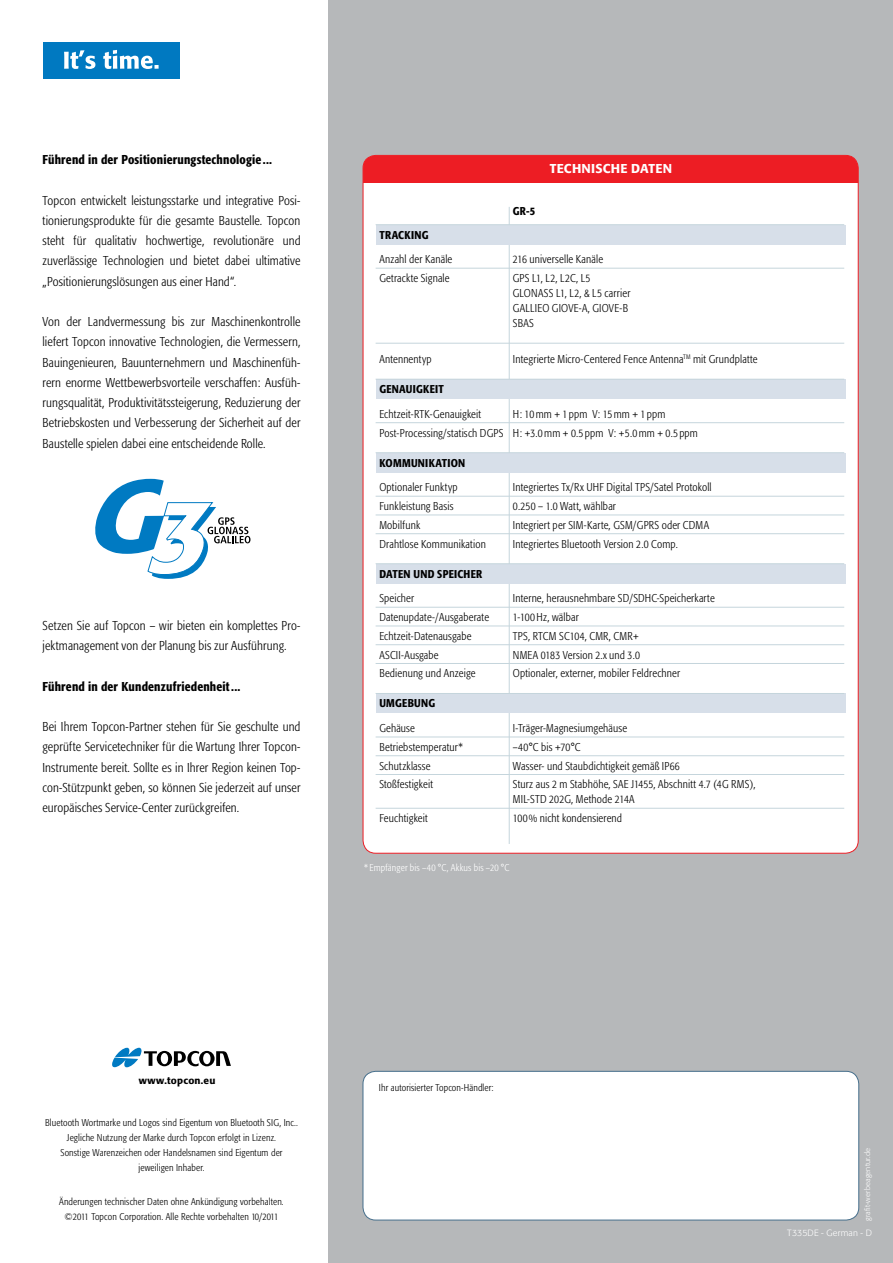
<style>
.page{position:relative;width:893px;height:1263px;background:#fff}
.page>*{position:absolute;margin:0;border:0;box-sizing:border-box;transform-origin:0 0}
.t1{font:300 condensed 12.75px/20.2px "Formata";letter-spacing:.01em;color:#000;text-align:justify}
.t2{font:500 condensed 12.75px "Formata";letter-spacing:.015em;color:#000}
.t3{font:500 12.75px "Formata";letter-spacing:.02em;color:#fff}
.t4{font:300 condensed 11.25px/15px "Formata";letter-spacing:.015em;color:#000}
.t5{font:500 condensed 11.25px "Formata";letter-spacing:.025em;color:#000}
.t6{font:500 10.05px "Formata";letter-spacing:.02em;color:#000}
.t7{font:300 condensed 9.75px/15px "Formata";letter-spacing:.015em;color:#000;text-align:center}
.t8{font:300 condensed 9.75px "Formata";letter-spacing:.02em;color:#fff}
.t9{font:300 9px "Formata";letter-spacing:.02em;color:#fff}
.t10{font:300 7.5px "Formata";letter-spacing:.025em;color:#fff}
</style>
<div class="page">
<div style="left:328px;top:0;width:565px;height:1263px;background:#b6b8ba"></div>
<div style="left:363px;top:1071px;width:496px;height:149px;background:#fff;border-radius:13px"></div>
<div style="left:363px;top:1071px;width:496px;height:149px;border:1px solid #466f8c;border-radius:13px"></div>
<svg style="left:112px;top:1048px;width:119px;height:19px"></svg>
<div style="left:363px;top:155px;width:495px;height:698px;background:#fff;border-radius:13px"></div>
<div style="left:363px;top:155px;width:495px;height:28px;background:#ed1d24"></div>
<hr style="left:509px;top:207px;width:1px;height:637px;background:#c5d5dc">
<div style="left:376px;top:379px;width:469px;height:20px;background:#d7dfe9"></div>
<div style="left:376px;top:453px;width:469px;height:20px;background:#d7dfe9"></div>
<div style="left:376px;top:564px;width:469px;height:20px;background:#d7dfe9"></div>
<div style="left:376px;top:693px;width:469px;height:20px;background:#d7dfe9"></div>
<div style="left:376px;top:225px;width:469px;height:20px;background:#d7dfe9"></div>
<hr style="left:376px;top:224px;width:468px;height:1px;background:#c5d5dc">
<hr style="left:376px;top:268px;width:468px;height:1px;background:#c5d5dc">
<hr style="left:376px;top:343px;width:468px;height:1px;background:#c5d5dc">
<hr style="left:376px;top:379px;width:468px;height:1px;background:#c5d5dc">
<hr style="left:376px;top:422px;width:468px;height:1px;background:#c5d5dc">
<hr style="left:376px;top:452px;width:468px;height:1px;background:#c5d5dc">
<hr style="left:376px;top:496px;width:468px;height:1px;background:#c5d5dc">
<hr style="left:376px;top:515px;width:468px;height:1px;background:#c5d5dc">
<hr style="left:376px;top:533px;width:468px;height:1px;background:#c5d5dc">
<hr style="left:376px;top:563px;width:468px;height:1px;background:#c5d5dc">
<hr style="left:376px;top:607px;width:468px;height:1px;background:#c5d5dc">
<hr style="left:376px;top:626px;width:468px;height:1px;background:#c5d5dc">
<hr style="left:376px;top:644px;width:468px;height:1px;background:#c5d5dc">
<hr style="left:376px;top:663px;width:468px;height:1px;background:#c5d5dc">
<hr style="left:376px;top:693px;width:468px;height:1px;background:#c5d5dc">
<hr style="left:376px;top:737px;width:468px;height:1px;background:#c5d5dc">
<hr style="left:376px;top:755px;width:468px;height:1px;background:#c5d5dc">
<hr style="left:376px;top:774px;width:468px;height:1px;background:#c5d5dc">
<hr style="left:376px;top:808px;width:468px;height:1px;background:#c5d5dc">
<div style="left:43px;top:43px;width:136px;height:36px;background:#0079c1"></div>
<svg style="left:64px;top:50px;width:31px;height:19px"></svg>
<svg style="left:103px;top:50px;width:56px;height:19px"></svg>
<svg style="left:95px;top:479px;width:155px;height:100px"></svg>
<p class="t2" style="left:43px;top:152px;width:231px">Führend in der Positionierungstechnologie...</p>
<p class="t1" style="left:43px;top:190px;width:259px">Topcon entwickelt leistungsstarke und integrative Posi&shy;tionierungsprodukte für die gesamte Baustelle. Topcon steht für qualitativ hochwertige, revolutionäre und zuverlässige Technologien und bietet dabei ultimative „Positionierungslösungen aus einer Hand“.</p>
<p class="t1" style="left:43px;top:312px;width:259px">Von der Landvermessung bis zur Maschinenkontrolle liefert Topcon innovative Technologien, die Vermessern, Bauingenieuren, Bauunternehmern und Maschinenfüh&shy;rern enorme Wettbewerbsvorteile verschaffen: Ausfüh&shy;rungsqualität, Produktivitätssteigerung, Reduzierung der Betriebskosten und Verbesserung der Sicherheit auf der Baustelle spielen dabei eine entscheidende Rolle.</p>
<p class="t1" style="left:43px;top:615px;width:259px">Setzen Sie auf Topcon – wir bieten ein komplettes Pro&shy;jektmanagement von der Planung bis zur Ausführung.</p>
<p class="t2" style="left:43px;top:678px;width:200px">Führend in der Kundenzufriedenheit...</p>
<p class="t1" style="left:43px;top:717px;width:259px">Bei Ihrem Topcon-Partner stehen für Sie geschulte und geprüfte Servicetechniker für die Wartung Ihrer Topcon-Instrumente bereit. Sollte es in Ihrer Region keinen Top&shy;con-Stützpunkt geben, so können Sie jederzeit auf unser europäisches Service-Center zurückgreifen.</p>
<p class="t5" style="left:513px;top:204px;width:24px">GR-5</p>
<p class="t3" style="left:550px;top:161px;width:124px">TECHNISCHE DATEN</p>
<p class="t5" style="left:379px;top:228px;width:51px">TRACKING</p>
<p class="t4" style="left:379px;top:252px;width:74px">Anzahl der Kanäle</p>
<p class="t4" style="left:513px;top:252px;width:92px">216 universelle Kanäle</p>
<p class="t4" style="left:379px;top:271px;width:72px">Getrackte Signale</p>
<p class="t4" style="left:513px;top:271px;width:119px">GPS L1, L2, L2C, L5<br>GLONASS L1, L2, &amp; L5 carrier<br>Gallieo</p>
<p class="t4" style="left:552px;top:301px;width:78px">GIOVE-A, GIOVE-B</p>
<p class="t4" style="left:513px;top:316px;width:23px">SBAS</p>
<p class="t4" style="left:379px;top:352px;width:54px">Antennentyp</p>
<p class="t4" style="left:513px;top:352px;width:246px">Integrierte Micro-Centered Fence Antenna<sup>TM</sup> mit Grundplatte</p>
<p class="t5" style="left:379px;top:382px;width:66px">GENAUIGKEIT</p>
<p class="t4" style="left:379px;top:406px;width:103px">Echtzeit-RTK-Genauigkeit</p>
<p class="t4" style="left:379px;top:405px;width:320px;line-height:18.8px;text-indent:133px">H: 10mm + 1 ppm V: 15mm + 1 ppm<br>Post-Processing/statisch DGPS H: +3.0mm + 0.5ppm V: +5.0mm + 0.5ppm</p>
<p class="t5" style="left:379px;top:456px;width:87px">KOMMUNIKATION</p>
<p class="t4" style="left:379px;top:480px;width:80px">Optionaler Funktyp</p>
<p class="t4" style="left:513px;top:480px;width:200px">Integriertes Tx/Rx UHF Digital TPS/Satel Protokoll</p>
<p class="t4" style="left:379px;top:499px;width:76px">Funkleistung Basis</p>
<p class="t4" style="left:513px;top:499px;width:105px">0.250 – 1.0 Watt, wählbar</p>
<p class="t4" style="left:379px;top:517px;width:42px">Mobilfunk</p>
<p class="t4" style="left:513px;top:517px;width:198px">Integriert per SIM-Karte, GSM/GPRS oder CDMA</p>
<p class="t4" style="left:379px;top:536px;width:108px">Drahtlose Kommunikation</p>
<p class="t4" style="left:513px;top:536px;width:166px">Integriertes Bluetooth Version 2.0 Comp.</p>
<p class="t5" style="left:379px;top:567px;width:104px">DATEN UND SPEICHER</p>
<p class="t4" style="left:379px;top:591px;width:36px">Speicher</p>
<p class="t4" style="left:513px;top:591px;width:203px">Interne, herausnehmbare SD/SDHC-Speicherkarte</p>
<p class="t4" style="left:379px;top:610px;width:111px">Datenupdate-/Ausgaberate</p>
<p class="t4" style="left:513px;top:610px;width:67px">1-100Hz, wälbar</p>
<p class="t4" style="left:379px;top:629px;width:94px">Echtzeit-Datenausgabe</p>
<p class="t4" style="left:513px;top:629px;width:127px">TPS, RTCM SC104, CMR, CMR+</p>
<p class="t4" style="left:379px;top:647px;width:61px">ASCII-Ausgabe</p>
<p class="t4" style="left:513px;top:647px;width:129px">NMEA 0183 Version 2.x und 3.0</p>
<p class="t4" style="left:379px;top:666px;width:98px">Bedienung und Anzeige</p>
<p class="t4" style="left:513px;top:666px;width:169px">Optionaler, externer, mobiler Feldrechner</p>
<p class="t5" style="left:379px;top:697px;width:57px">UMGEBUNG</p>
<p class="t4" style="left:379px;top:721px;width:37px">Gehäuse</p>
<p class="t4" style="left:513px;top:721px;width:116px">I-Träger-Magnesiumgehäuse</p>
<p class="t4" style="left:379px;top:740px;width:85px">Betriebstemperatur*</p>
<p class="t4" style="left:513px;top:740px;width:69px">–40°C bis +70°C</p>
<p class="t4" style="left:379px;top:758px;width:53px">Schutzklasse</p>
<p class="t4" style="left:513px;top:758px;width:168px">Wasser- und Staubdichtigkeit gemäß IP66</p>
<p class="t4" style="left:379px;top:777px;width:55px">Stoßfestigkeit</p>
<p class="t4" style="left:513px;top:777px;width:244px">Sturz aus 2 m Stabhöhe, SAE J1455, Abschnitt 4.7 (4G RMS),<br>MIL-STD 202G, Methode 214A</p>
<p class="t4" style="left:379px;top:811px;width:50px">Feuchtigkeit</p>
<p class="t4" style="left:513px;top:811px;width:111px">100% nicht kondensierend</p>
<p class="t8" style="left:364px;top:862px;width:147px">*Empfänger bis –40 °C, Akkus bis –20 °C</p>
<p class="t6" style="left:139px;top:1075px;width:78px">www.topcon.eu</p>
<p class="t7" style="left:45px;top:1115px;width:254px">Bluetooth Wortmarke und Logos sind Eigentum von Bluetooth SIG, Inc..<br>Jegliche Nutzung der Marke durch Topcon erfolgt in Lizenz.<br>Sonstige Warenzeichen oder Handelsnamen sind Eigentum der jeweiligen Inhaber.</p>
<p class="t7" style="left:59px;top:1194px;width:226px">Änderungen technischer Daten ohne Ankündigung vorbehalten. ©2011 Topcon Corporation. Alle Rechte vorbehalten 10/2011</p>
<p class="t7" style="left:379px;top:1080px;width:116px">Ihr autorisierter Topcon-Händler:</p>
<p class="t10" style="left:863px;top:1221px;width:74px;rotate:-90deg">grafit-werbeagentur.de</p>
<p class="t9" style="left:787px;top:1227px;width:86px">T335DE - German - D</p>
</div>
